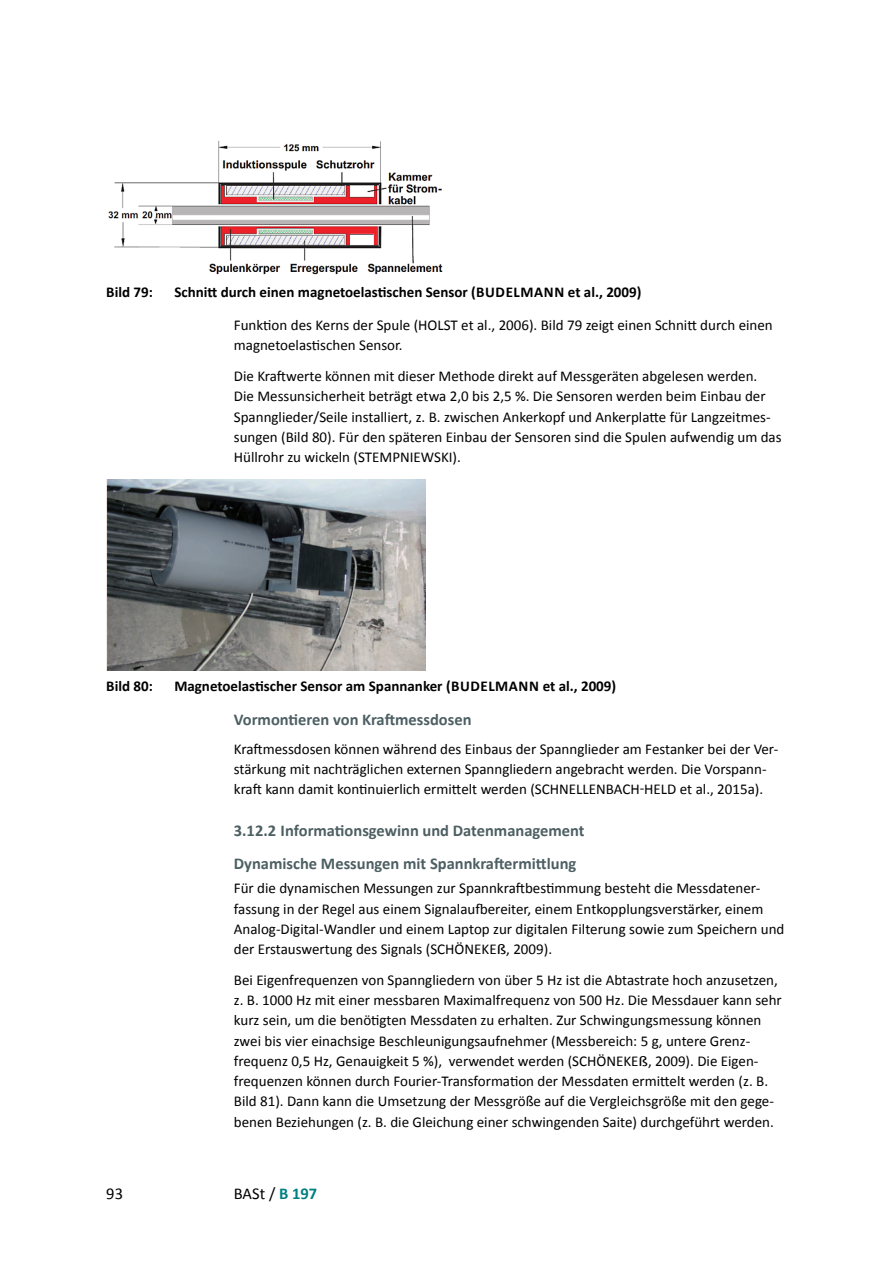
<style>
.page{position:relative;width:893px;height:1263px;background:#fff}
.page>*{position:absolute;margin:0;border:0;box-sizing:border-box;transform-origin:0 0}
.Überschriften_Zwischenüberschrift_11p{font:700 16.5px "Calibri";color:#4d5f63}
.Überschriften_IHV_3_Head_m_Zahl_11p_H3{font:700 16.5px "Calibri";color:#4d5f63}
.t1{font:16.5px "Calibri";color:#000}
.Fließtexte_Grundtext_10_13_5_LB{font:15px/20.2px "Calibri";color:#000}
.t2{font:700 15px "Calibri";color:#000}
.s1{font-size:14.55px}
.s2{font-weight:700;color:#008081}
</style>
<div class="page">
<img style="left:108px;top:140px;width:335px;height:135px">
<img style="left:106px;top:479px;width:319px;height:192px">
<p class="t2" style="left:106px;top:283px;width:48px">Bild 79:</p>
<p class="t2" style="left:174px;top:283px;width:469px">Schnitt durch einen magnetoelastischen Sensor (BUDELMANN et al., 2009)</p>
<p class="Fließtexte_Grundtext_10_13_5_LB" style="left:234px;top:314px;width:540px">Funktion des Kerns der Spule (HOLST et al., 2006). Bild 79 zeigt einen Schnitt durch einen magnetoelastischen Sensor.</p>
<p class="Fließtexte_Grundtext_10_13_5_LB" style="left:234px;top:365px;width:549px">Die Kraftwerte können mit dieser Methode direkt auf Messgeräten abgelesen werden.<br>Die Messunsicherheit beträgt etwa 2,0 bis 2,5 %. Die Sensoren werden beim Einbau der Spannglieder/Seile installiert, z. B. zwischen Ankerkopf und Ankerplatte für Langzeitmes&shy;sungen (Bild 80). Für den späteren Einbau der Sensoren sind die Spulen aufwendig um das Hüllrohr zu wickeln (STEMPNIEWSKI).</p>
<p class="t2" style="left:106px;top:676px;width:48px">Bild 80:</p>
<p class="t2" style="left:174px;top:676px;width:443px">Magnetoelastischer Sensor am Spannanker (BUDELMANN et al., 2009)</p>
<p class="Überschriften_Zwischenüberschrift_11p" style="left:234px;top:709px;width:239px">Vormontieren von Kraftmessdosen</p>
<p class="Fließtexte_Grundtext_10_13_5_LB" style="left:234px;top:738px;width:546px">Kraftmessdosen können während des Einbaus der Spannglieder am Festanker bei der Ver&shy;stärkung mit nachträglichen externen Spanngliedern angebracht werden. Die Vorspann&shy;kraft kann damit kontinuierlich ermittelt werden (SCHNELLENBACH-HELD et al., 2015a).</p>
<h3 class="Überschriften_IHV_3_Head_m_Zahl_11p_H3" style="left:234px;top:820px;width:352px">3.12.2 Informationsgewinn und Datenmanagement</h3>
<p class="Überschriften_Zwischenüberschrift_11p" style="left:234px;top:853px;width:344px">Dynamische Messungen mit Spannkraftermittlung</p>
<p class="Fließtexte_Grundtext_10_13_5_LB" style="left:234px;top:877px;width:552px">Für die dynamischen Messungen zur Spannkraftbestimmung besteht die Messdatener&shy;fassung in der Regel aus einem Signalaufbereiter, einem Entkopplungsverstärker, einem Analog-Digital-Wandler und einem Laptop zur digitalen Filterung sowie zum Speichern und der Erstauswertung des Signals (SCHÖNEKE<span class="s1">ß</span>, 2009).</p>
<p class="Fließtexte_Grundtext_10_13_5_LB" style="left:234px;top:969px;width:549px">Bei Eigenfrequenzen von Spanngliedern von über 5 Hz ist die Abtastrate hoch anzusetzen, z. B. 1000 Hz mit einer messbaren Maximalfrequenz von 500 Hz. Die Messdauer kann sehr kurz sein, um die benötigten Messdaten zu erhalten. Zur Schwingungsmessung können zwei bis vier einachsige Beschleunigungsaufnehmer (Messbereich: 5 g, untere Grenz&shy;frequenz 0,5 Hz, Genauigkeit 5 %), verwendet werden (SCHÖNEKE<span class="s1">ß</span>, 2009). Die Eigen&shy;frequenzen können durch Fourier-Transformation der Messdaten ermittelt werden (z. B.<br>Bild 81). Dann kann die Umsetzung der Messgröße auf die Vergleichsgröße mit den gege&shy;benen Beziehungen (z. B. die Gleichung einer schwingenden Saite) durchgeführt werden.</p>
<p class="t1" style="left:106px;top:1183px;width:18px">93</p>
<p class="t1" style="left:234px;top:1183px;width:85px">BASt / <span class="s2">B 197</span></p>
</div>
